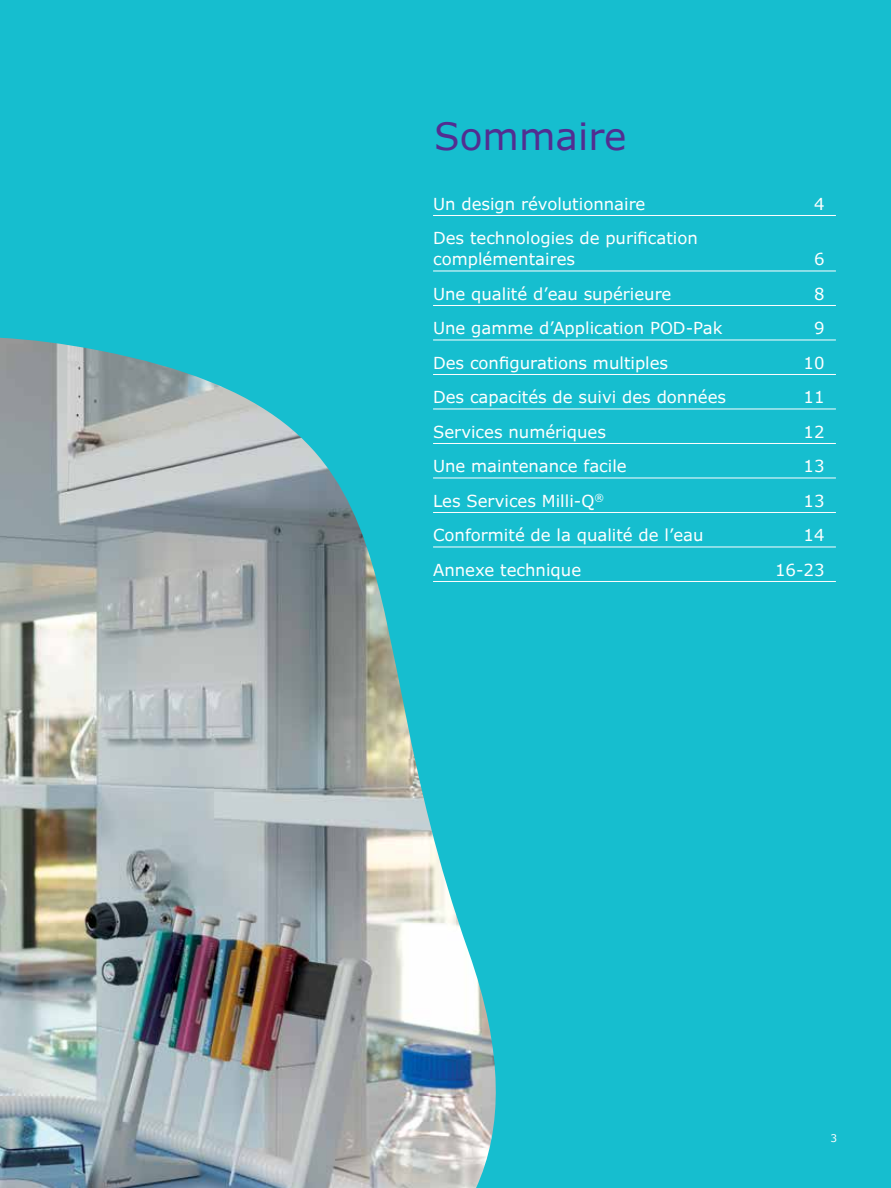
<style>
.page{position:relative;width:891px;height:1188px;background:#16becf}
.page>*{position:absolute;margin:0;border:0;box-sizing:border-box;transform-origin:0 0}
.t1{font:37.5px "Verdana Pro";color:#522e91}
.t2{font:16.5px/21px "Verdana Pro";color:#fff}
.t3{font:10.5px "Verdana Pro";color:#fff}
</style>
<div class="page">
<img style="left:0;top:338px;width:504px;height:850px">
<hr style="left:433px;top:215px;width:403px;height:1px;background:#fff">
<hr style="left:433px;top:271px;width:403px;height:1px;background:#fff">
<hr style="left:433px;top:305px;width:403px;height:1px;background:#fff">
<hr style="left:433px;top:340px;width:403px;height:1px;background:#fff">
<hr style="left:433px;top:374px;width:403px;height:1px;background:#fff">
<hr style="left:433px;top:409px;width:403px;height:1px;background:#fff">
<hr style="left:433px;top:443px;width:403px;height:1px;background:#fff">
<hr style="left:433px;top:478px;width:403px;height:1px;background:#fff">
<hr style="left:433px;top:512px;width:403px;height:1px;background:#fff">
<hr style="left:433px;top:547px;width:403px;height:1px;background:#fff">
<hr style="left:433px;top:581px;width:403px;height:1px;background:#fff">
<h1 class="t1" style="left:434px;top:113px;width:194px">Sommaire</h1>
<p class="t2" style="left:433px;top:194px;width:214px">Un design révolutionnaire</p>
<p class="t2" style="left:814px;top:194px;width:12px">4</p>
<p class="t2" style="left:433px;top:228px;width:266px">Des technologies de purification complémentaires</p>
<p class="t2" style="left:814px;top:249px;width:12px">6</p>
<p class="t2" style="left:433px;top:284px;width:240px">Une qualité d’eau supérieure</p>
<p class="t2" style="left:814px;top:284px;width:12px">8</p>
<p class="t2" style="left:433px;top:318px;width:291px">Une gamme d’Application POD-Pak</p>
<p class="t2" style="left:814px;top:318px;width:12px">9</p>
<p class="t2" style="left:433px;top:353px;width:237px">Des configurations multiples</p>
<p class="t2" style="left:804px;top:353px;width:22px">10</p>
<p class="t2" style="left:433px;top:387px;width:295px">Des capacités de suivi des données</p>
<p class="t2" style="left:804px;top:387px;width:22px">11</p>
<p class="t2" style="left:433px;top:422px;width:174px">Services numériques</p>
<p class="t2" style="left:804px;top:422px;width:22px">12</p>
<p class="t2" style="left:433px;top:456px;width:195px">Une maintenance facile</p>
<p class="t2" style="left:804px;top:456px;width:22px">13</p>
<p class="t2" style="left:433px;top:491px;width:172px">Les Services Milli-Q<sup>®</sup></p>
<p class="t2" style="left:804px;top:491px;width:22px">13</p>
<p class="t2" style="left:433px;top:525px;width:272px">Conformité de la qualité de l’eau</p>
<p class="t2" style="left:804px;top:525px;width:22px">14</p>
<p class="t2" style="left:433px;top:560px;width:150px">Annexe technique</p>
<p class="t2" style="left:775px;top:560px;width:51px">16-23</p>
<p class="t3" style="left:831px;top:1131px;width:8px">3</p>
</div>
